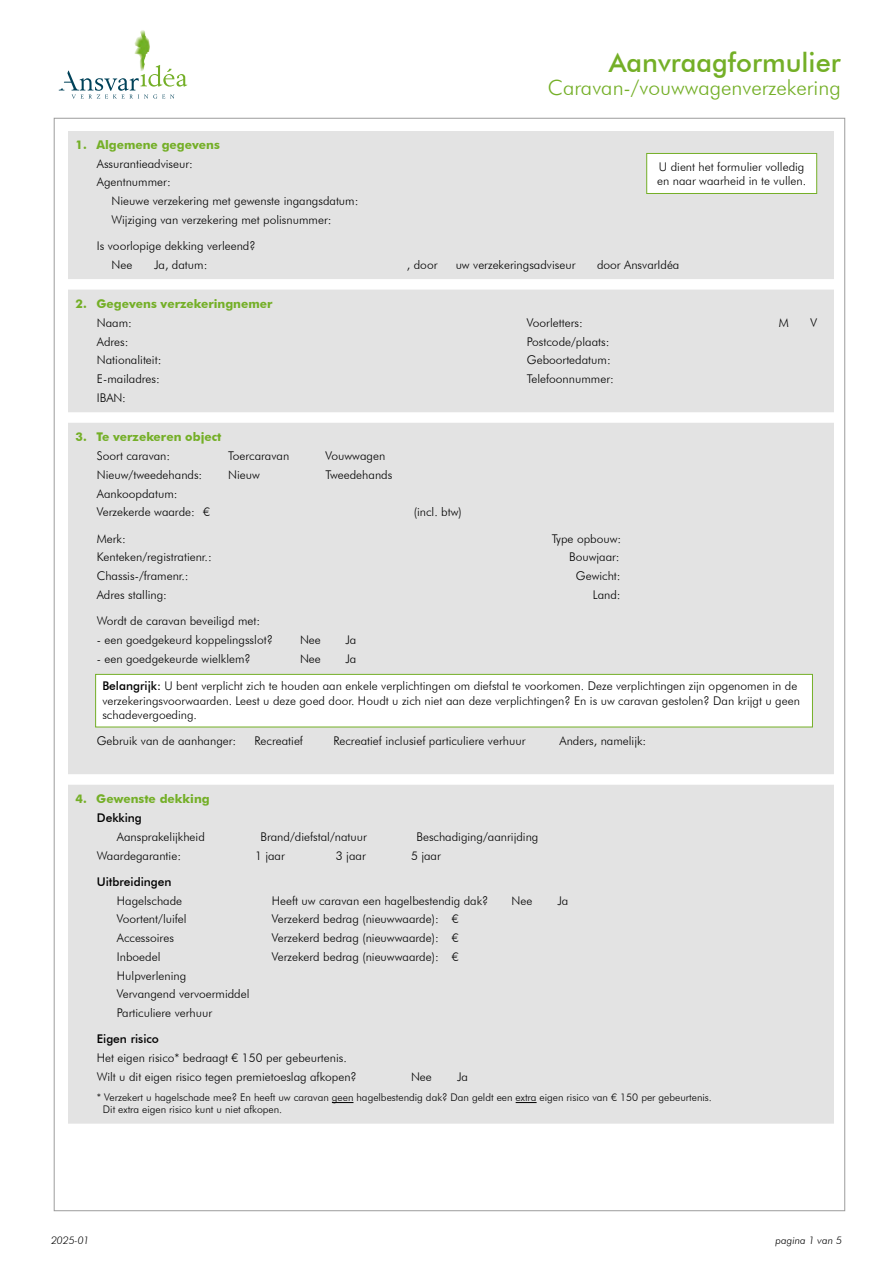
<style>
.page{position:relative;width:893px;height:1263px;background:#fff}
.page>*{position:absolute;margin:0;border:0;box-sizing:border-box;transform-origin:0 0}
.t1{font:500 27px "Futura BT";color:#74af27}
.t2{font:300 21px "Futura BT";color:#74af27}
.t3{font:300 12px/18.8px "Futura BT";color:#000}
.t4{font:700 12px "Futura BT";color:#74af27}
.t5{font:500 12px "Futura BT";color:#000}
.t6{font:300 10.5px/12px "Futura BT";color:#000}
.t7{font:italic 300 10.5px "Futura BT";color:#000}
.s1{font-weight:500}
</style>
<div class="page">
<div style="left:68px;top:132px;width:765px;height:995px;background:#e3e3e3"></div>
<svg style="left:59px;top:36px;width:128px;height:63px"></svg>
<img style="left:134px;top:30px;width:10px;height:41px">
<div style="left:63px;top:279px;width:777px;height:11px;background:#fff"></div>
<div style="left:63px;top:412px;width:777px;height:11px;background:#fff"></div>
<div style="left:63px;top:774px;width:777px;height:11px;background:#fff"></div>
<svg style="left:332px;top:1102px;width:21px;height:1px"></svg>
<svg style="left:516px;top:1102px;width:21px;height:1px"></svg>
<div style="left:63px;top:1124px;width:777px;height:10px;background:#fff"></div>
<div style="left:647px;top:153px;width:170px;height:40px;background:#fff"></div>
<div style="left:646px;top:153px;width:171px;height:41px;border:1px solid #74af27"></div>
<div style="left:96px;top:674px;width:716px;height:53px;background:#fff"></div>
<div style="left:95px;top:674px;width:718px;height:53px;border:1px solid #74af27"></div>
<h1 class="t1" style="left:609px;top:46px;width:233px">Aanvraagformulier</h1>
<h2 class="t2" style="left:548px;top:74px;width:294px">Caravan-/vouwwagenverzekering</h2>
<p class="t4" style="left:76px;top:137px;width:146px">1. Algemene gegevens</p>
<p class="t3" style="left:97px;top:154px;width:98px">Assurantieadviseur:<br>Agentnummer:</p>
<p class="t3" style="left:112px;top:191px;width:248px">Nieuwe verzekering met gewenste ingangsdatum:<br>Wijziging van verzekering met polisnummer:</p>
<p class="t3" style="left:112px;top:236px;width:146px;text-indent:-15px">Is voorlopige dekking verleend?<br>Nee</p>
<p class="t3" style="left:657px;top:159px;width:151px;line-height:14.4px">U dient het formulier volledig en naar waarheid in te vullen.</p>
<p class="t3" style="left:154px;top:255px;width:55px">Ja, datum:</p>
<p class="t3" style="left:407px;top:255px;width:32px">, door</p>
<p class="t3" style="left:456px;top:255px;width:121px">uw verzekeringsadviseur</p>
<p class="t3" style="left:597px;top:255px;width:84px">door AnsvarIdéa</p>
<p class="t4" style="left:76px;top:297px;width:198px">2. Gegevens verzekeringnemer</p>
<p class="t3" style="left:97px;top:313px;width:37px">Naam:</p>
<p class="t3" style="left:527px;top:313px;width:57px">Voorletters:</p>
<p class="t3" style="left:779px;top:313px;width:12px">M</p>
<p class="t3" style="left:811px;top:313px;width:8px">V</p>
<p class="t3" style="left:97px;top:332px;width:33px">Adres:</p>
<p class="t3" style="left:527px;top:332px;width:84px">Postcode/plaats:</p>
<p class="t3" style="left:97px;top:351px;width:66px">Nationaliteit:</p>
<p class="t3" style="left:527px;top:351px;width:85px">Geboortedatum:</p>
<p class="t3" style="left:97px;top:369px;width:65px">E-mailadres:</p>
<p class="t3" style="left:527px;top:369px;width:88px">Telefoonnummer:</p>
<p class="t3" style="left:97px;top:388px;width:31px">IBAN:</p>
<p class="t4" style="left:76px;top:430px;width:147px">3. Te verzekeren object</p>
<p class="t3" style="left:97px;top:446px;width:75px">Soort caravan:</p>
<p class="t3" style="left:228px;top:446px;width:63px">Toercaravan</p>
<p class="t3" style="left:326px;top:446px;width:61px">Vouwwagen</p>
<p class="t3" style="left:97px;top:465px;width:107px">Nieuw/tweedehands:</p>
<p class="t3" style="left:228px;top:465px;width:33px">Nieuw</p>
<p class="t3" style="left:326px;top:465px;width:68px">Tweedehands</p>
<p class="t3" style="left:97px;top:484px;width:115px">Aankoopdatum:<br>Verzekerde waarde: €</p>
<p class="t3" style="left:414px;top:503px;width:49px">(incl. btw)</p>
<p class="t3" style="left:97px;top:529px;width:30px">Merk:</p>
<p class="t3" style="left:552px;top:529px;width:71px">Type opbouw:</p>
<p class="t3" style="left:97px;top:548px;width:116px">Kenteken/registratienr.:</p>
<p class="t3" style="left:569px;top:548px;width:52px">Bouwjaar:</p>
<p class="t3" style="left:97px;top:566px;width:93px">Chassis-/framenr.:</p>
<p class="t3" style="left:576px;top:566px;width:46px">Gewicht:</p>
<p class="t3" style="left:97px;top:585px;width:72px">Adres stalling:</p>
<p class="t3" style="left:593px;top:585px;width:29px">Land:</p>
<p class="t3" style="left:97px;top:611px;width:165px">Wordt de caravan beveiligd met:</p>
<p class="t3" style="left:97px;top:630px;width:178px">- een goedgekeurd koppelingsslot?</p>
<p class="t3" style="left:300px;top:630px;width:22px">Nee</p>
<p class="t3" style="left:345px;top:630px;width:12px">Ja</p>
<p class="t3" style="left:97px;top:649px;width:155px">- een goedgekeurde wielklem?</p>
<p class="t3" style="left:300px;top:649px;width:22px">Nee</p>
<p class="t3" style="left:345px;top:649px;width:12px">Ja</p>
<p class="t3" style="left:102px;top:679px;width:699px;line-height:14.4px"><span class="s1">Belangrijk:</span> U bent verplicht zich te houden aan enkele verplichtingen om diefstal te voorkomen. Deze verplichtingen zijn opgenomen in de verzekeringsvoorwaarden. Leest u deze goed door. Houdt u zich niet aan deze verplichtingen? En is uw caravan gestolen? Dan krijgt u geen schadevergoeding.</p>
<p class="t3" style="left:97px;top:731px;width:141px">Gebruik van de aanhanger:</p>
<p class="t3" style="left:254px;top:731px;width:50px">Recreatief</p>
<p class="t3" style="left:333px;top:731px;width:194px">Recreatief inclusief particuliere verhuur</p>
<p class="t3" style="left:559px;top:731px;width:88px">Anders, namelijk:</p>
<p class="t4" style="left:76px;top:792px;width:136px">4. Gewenste dekking</p>
<p class="t5" style="left:97px;top:810px;width:47px">Dekking</p>
<p class="t3" style="left:117px;top:827px;width:89px">Aansprakelijkheid</p>
<p class="t3" style="left:260px;top:827px;width:108px">Brand/diefstal/natuur</p>
<p class="t3" style="left:416px;top:827px;width:124px">Beschadiging/aanrijding</p>
<p class="t3" style="left:97px;top:846px;width:86px">Waardegarantie:</p>
<p class="t3" style="left:255px;top:846px;width:31px">1 jaar</p>
<p class="t3" style="left:336px;top:846px;width:31px">3 jaar</p>
<p class="t3" style="left:411px;top:846px;width:31px">5 jaar</p>
<p class="t5" style="left:97px;top:874px;width:76px">Uitbreidingen</p>
<p class="t3" style="left:117px;top:891px;width:67px">Hagelschade</p>
<p class="t3" style="left:272px;top:891px;width:218px">Heeft uw caravan een hagelbestendig dak?</p>
<p class="t3" style="left:511px;top:891px;width:22px">Nee</p>
<p class="t3" style="left:557px;top:891px;width:12px">Ja</p>
<p class="t3" style="left:117px;top:909px;width:71px">Voortent/luifel</p>
<p class="t3" style="left:272px;top:909px;width:188px">Verzekerd bedrag (nieuwwaarde): €</p>
<p class="t3" style="left:117px;top:928px;width:59px">Accessoires</p>
<p class="t3" style="left:272px;top:928px;width:188px">Verzekerd bedrag (nieuwwaarde): €</p>
<p class="t3" style="left:117px;top:947px;width:45px">Inboedel</p>
<p class="t3" style="left:272px;top:947px;width:188px">Verzekerd bedrag (nieuwwaarde): €</p>
<p class="t3" style="left:117px;top:966px;width:134px">Hulpverlening<br>Vervangend vervoermiddel<br>Particuliere verhuur</p>
<p class="t5" style="left:97px;top:1032px;width:64px">Eigen risico</p>
<p class="t3" style="left:97px;top:1048px;width:261px">Het eigen risico* bedraagt € 150 per gebeurtenis.<br>Wilt u dit eigen risico tegen premietoeslag afkopen?</p>
<p class="t3" style="left:411px;top:1067px;width:22px">Nee</p>
<p class="t3" style="left:457px;top:1067px;width:12px">Ja</p>
<p class="t6" style="left:103px;top:1091px;width:610px;text-indent:-6px">* Verzekert u hagelschade mee? En heeft uw caravan geen hagelbestendig dak? Dan geldt een extra eigen risico van € 150 per gebeurtenis.<br>Dit extra eigen risico kunt u niet afkopen.</p>
<p class="t7" style="left:51px;top:1234px;width:40px">2025-01</p>
<p class="t7" style="left:775px;top:1234px;width:68px">pagina 1 van 5</p>
</div>
